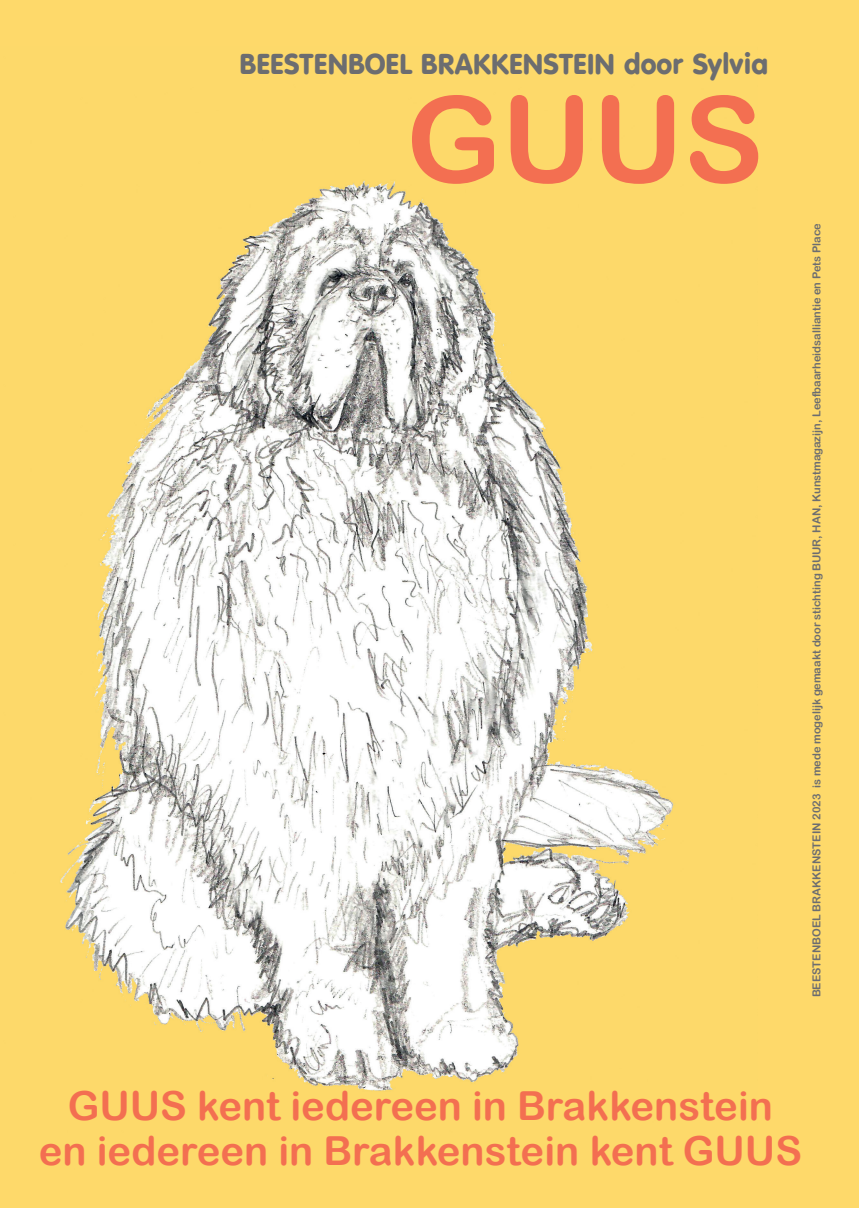
<style>
.page{position:relative;width:859px;height:1208px;background:#fed96a}
.page>*{position:absolute;margin:0;border:0;box-sizing:border-box;transform-origin:0 0}
.t1{font:120px "Arial Rounded MT Bold";color:#f36f51}
.t2{font:40px/45px "Arial Rounded MT Bold";color:#f36f51;text-align:center}
.t3{font:30px "VAG Rounded";color:#6c6d70}
.t4{font:11px "Arial Rounded MT Bold";color:#6c6d70}
</style>
<div class="page">
<img style="left:60px;top:181px;width:614px;height:910px">
<h3 class="t3" style="left:240px;top:47px;width:530px">BEESTENBOEL BRAKKENSTEIN door Sylvia</h3>
<h1 class="t1" style="left:406px;top:69px;width:359px">GUUS</h1>
<p class="t4" style="left:810px;top:997px;width:775px;rotate:-90deg">BEESTENBOEL BRAKKENSTEIN 2023 is mede mogelijk gemaakt door stichting BUUR, HAN, Kunstmagazijn, Leefbaarheidsalliantie en Pets Place</p>
<h2 class="t2" style="left:39px;top:1083px;width:765px">GUUS kent iedereen in Brakkenstein<br>en iedereen in Brakkenstein kent GUUS</h2>
</div>
